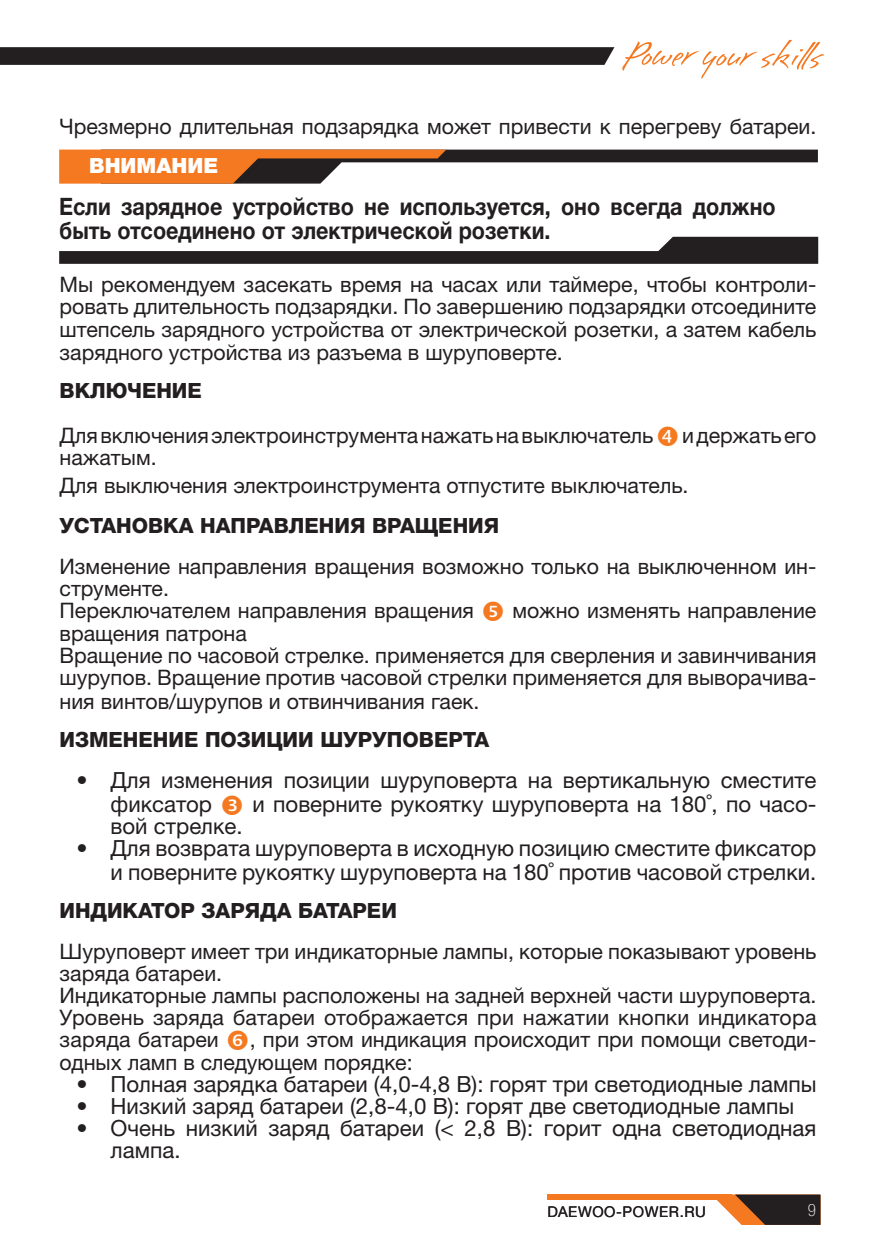
<style>
.page{position:relative;width:893px;height:1259px;background:#fff}
.page>*{position:absolute;margin:0;border:0;box-sizing:border-box;transform-origin:0 0}
.t1{font:700 24px/24px "Helvetica Neue LTW1 G";color:#231f20;scale:.9 1}
.t2{font:22.2px/24px "Helvetica Neue LTW1 G";color:#231f20}
.t3{font:21.3px/22.2px "Helvetica Neue LTW1 G";color:#231f20}
.t4{font:800 21px "Helvetica Neue LTW1 G";color:#231f20}
.t5{font:900 21px "Helvetica Neue Cyr";color:#fff}
.t6{font:100 condensed 17.1px "Helvetica Neue LTW1 G";color:#fff}
.t7{font:15px "Helvetica Neue LTW1 G";letter-spacing:.04em;color:#231f20}
</style>
<div class="page">
<svg style="left:712px;top:1194px;width:108px;height:30px;background:#6b4f3e"></svg>
<div style="left:547px;top:1194px;width:185px;height:5px;background:#f47921"></div>
<svg style="left:0;top:47px;width:614px;height:18px;background:#272324"></svg>
<svg style="left:622px;top:40px;width:202px;height:39px"></svg>
<svg style="left:59px;top:150px;width:759px;height:34px"></svg>
<svg style="left:59px;top:237px;width:759px;height:27px"></svg>
<p class="t3" style="left:60px;top:115px;width:758px">Чрезмерно длительная подзарядка может привести к перегреву батареи.</p>
<p class="t5" style="left:89px;top:154px;width:131px">ВНИМАНИЕ</p>
<p class="t1" style="left:59px;top:194px;width:798px">Если зарядное устройство не используется, оно всегда должно быть отсоединено от электрической розетки.</p>
<p class="t3" style="left:60px;top:273px;width:758px;text-align:justify">Мы рекомендуем засекать время на часах или таймере, чтобы контроли&shy;ровать длительность подзарядки. По завершению подзарядки отсоедините штепсель зарядного устройства от электрической розетки, а затем кабель зарядного устройства из разъема в шуруповерте.</p>
<p class="t4" style="left:60px;top:378px;width:144px">ВКЛЮЧЕНИЕ</p>
<p class="t3" style="left:60px;top:424px;width:595px">Для включения электроинструмента нажать на выключатель</p>
<p class="t3" style="left:682px;top:424px;width:136px">и держать его</p>
<p class="t3" style="left:60px;top:443px;width:630px;line-height:27.9px">нажатым.<br>Для выключения электроинструмента отпустите выключатель.</p>
<p class="t4" style="left:60px;top:513px;width:441px">УСТАНОВКА НАПРАВЛЕНИЯ ВРАЩЕНИЯ</p>
<p class="t3" style="left:60px;top:555px;width:758px">Изменение направления вращения возможно только на выключенном ин&shy;струменте.<br>Переключателем направления вращения</p>
<p class="t3" style="left:513px;top:599px;width:305px">можно изменять направление</p>
<p class="t3" style="left:60px;top:621px;width:758px">вращения патрона<br>Вращение по часовой стрелке. применяется для сверления и завинчивания шурупов. Вращение против часовой стрелки применяется для выворачива&shy;ния винтов/шурупов и отвинчивания гаек.</p>
<p class="t4" style="left:60px;top:726px;width:431px">ИЗМЕНЕНИЕ ПОЗИЦИИ ШУРУПОВЕРТА</p>
<p class="t2" style="left:111px;top:767px;width:707px;text-indent:-34px">• Для изменения позиции шуруповерта на вертикальную сместите фиксатор</p>
<p class="t2" style="left:253px;top:791px;width:565px">и поверните рукоятку шуруповерта на 180˚, по часо-</p>
<p class="t2" style="left:111px;top:813px;width:134px">вой стрелке.</p>
<p class="t2" style="left:77px;top:836px;width:741px;text-align:right">• Для возврата шуруповерта в исходную позицию сместите фиксатор и поверните рукоятку шуруповерта на 180˚ против часовой стрелки.</p>
<p class="t4" style="left:60px;top:898px;width:339px">ИНДИКАТОР ЗАРЯДА БАТАРЕИ</p>
<p class="t3" style="left:60px;top:939px;width:758px">Шуруповерт имеет три индикаторные лампы, которые показывают уровень заряда батареи.<br>Индикаторные лампы расположены на задней верхней части шуруповерта.<br>Уровень заряда батареи отображается при нажатии кнопки индикатора заряда батареи</p>
<p class="t3" style="left:60px;top:1028px;width:758px;text-indent:190px">, при этом индикация происходит при помощи светоди&shy;одных ламп в следующем порядке:</p>
<p class="t2" style="left:77px;top:1071px;width:741px">• Полная зарядка батареи (4,0-4,8 В): горят три светодиодные лампы</p>
<p class="t2" style="left:77px;top:1094px;width:719px">• Низкий заряд батареи (2,8-4,0 В): горят две светодиодные лампы</p>
<p class="t2" style="left:111px;top:1117px;width:707px;line-height:22.2px;text-indent:-34px">• Очень низкий заряд батареи (&lt; 2,8 В): горит одна светодиодная лампа.</p>
<p class="t7" style="left:547px;top:1202px;width:160px">DAEWOO-POWER.RU</p>
<p class="t6" style="left:808px;top:1200px;width:10px">9</p>
</div>
